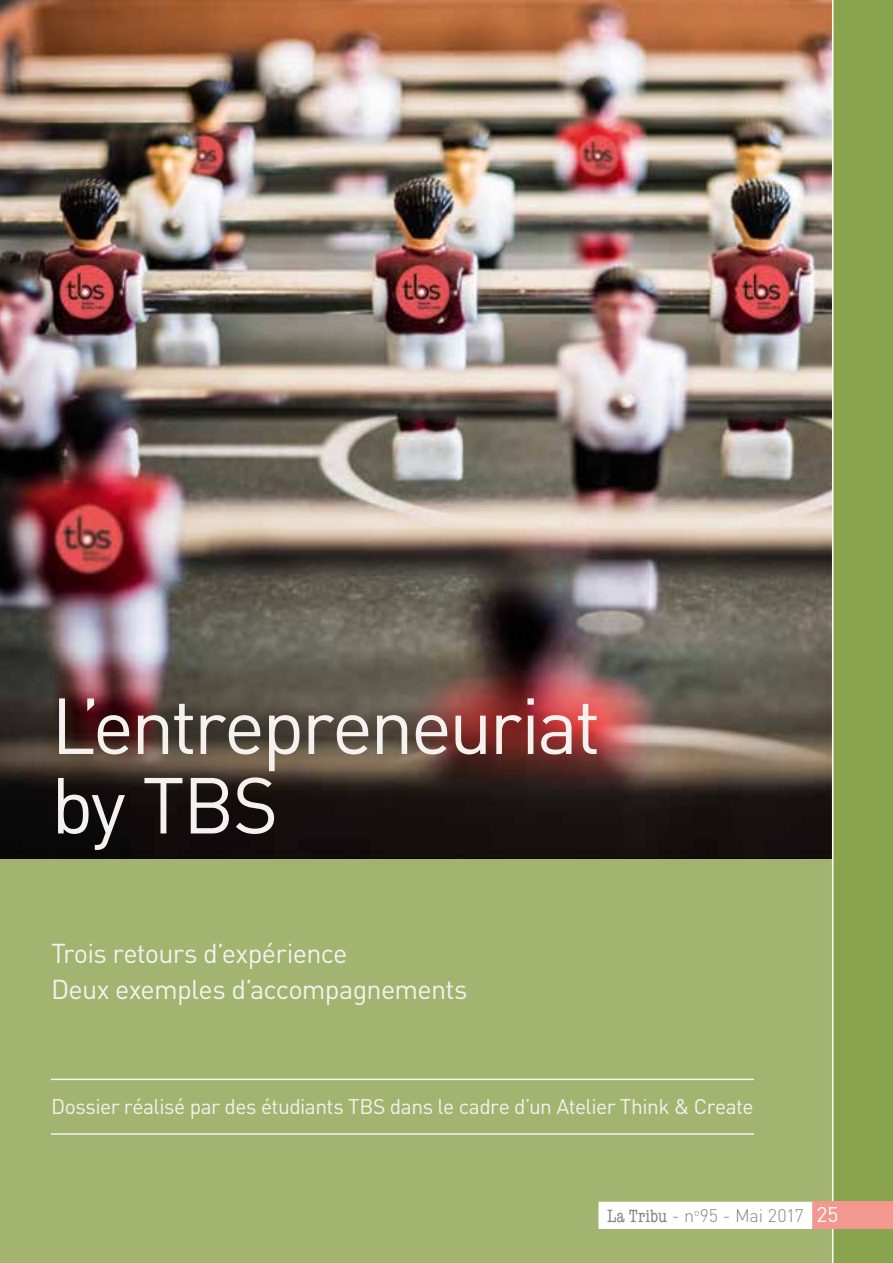
<style>
.page{position:relative;width:893px;height:1263px;background:#fff}
.page>*{position:absolute;margin:0;border:0;box-sizing:border-box;transform-origin:0 0}
.t1{font:78px/79.5px "DIN";letter-spacing:-.04em;color:#f5f1ee}
.t2{font:27px/36px "DIN";letter-spacing:-.025em;color:#f5f1ee}
.t3{font:21px "DIN";letter-spacing:-.025em;color:#f5f1ee}
.t4{font:21px "DIN";color:#fff}
.t5{font:300 18px "DIN";letter-spacing:-.01em;color:#878787}
.s1{font-family:"American Typewriter";font-weight:400;font-stretch:condensed}
</style>
<div class="page">
<img style="left:0;top:0;width:831px;height:859px">
<div style="left:0;top:859px;width:893px;height:404px;background:#a2b470"></div>
<div style="left:831px;top:0;width:62px;height:1263px;background:#8aa44e"></div>
<div style="left:812px;top:1202px;width:81px;height:27px;background:#f3988e"></div>
<div style="left:598px;top:1202px;width:214px;height:27px;background:#fff"></div>
<hr style="left:51px;top:1079px;width:703px;height:1px;background:#f5f1ee">
<hr style="left:51px;top:1133px;width:703px;height:2px;background:#f5f1ee">
<h1 class="t1" style="left:51px;top:685px;width:551px">L’entrepreneuriat by TBS</h1>
<p class="t2" style="left:51px;top:935px;width:418px">Trois retours d’expérience<br>Deux exemples d’accompagnements</p>
<p class="t3" style="left:51px;top:1093px;width:704px">Dossier réalisé par des étudiants TBS dans le cadre d’un Atelier Think &amp; Create</p>
<p class="t5" style="left:607px;top:1205px;width:198px"><span class="s1">La Tribu</span> - n<sup>o</sup>95 - Mai 2017</p>
<p class="t4" style="left:816px;top:1202px;width:24px">25</p>
</div>
